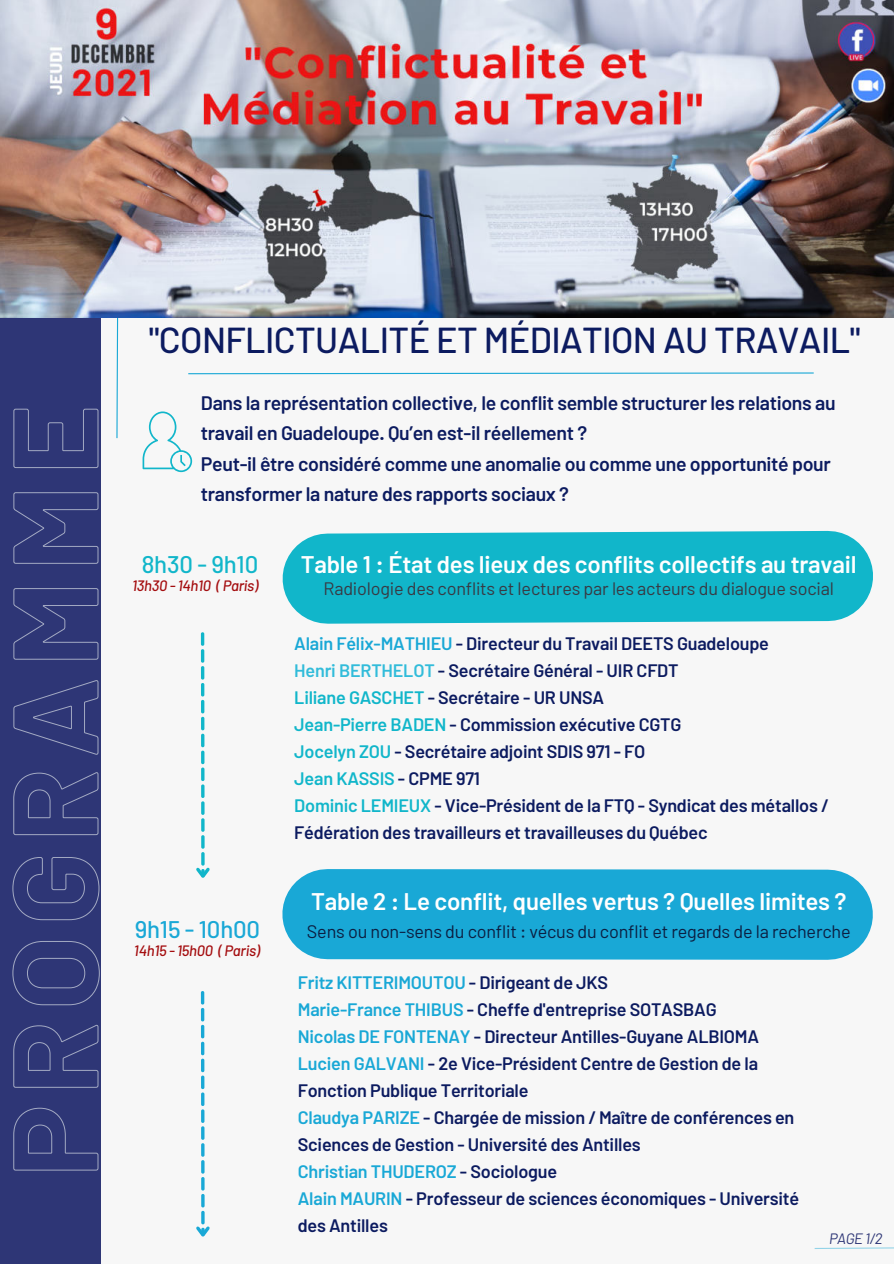
<style>
.page{position:relative;width:894px;height:1264px;background:#fff}
.page>*{position:absolute;margin:0;border:0;box-sizing:border-box;transform-origin:0 0}
.t1{font:500 36px "Barlow";letter-spacing:-.015em;color:#0c1b60}
.t2{font:600 24px "Barlow";letter-spacing:-.01em;color:#fff}
.t3{font:500 24px "Barlow";letter-spacing:-.01em;color:#19a8d6}
.t4{font:500 24px "Barlow";letter-spacing:-.01em;color:#11b6ca}
.t5{font:600 19.5px/30.5px "Barlow";letter-spacing:-.015em;color:#0c1b60}
.t6{font:600 18px/27px "Barlow";letter-spacing:-.01em;color:#0c1b60}
.t7{font:18px "Barlow";letter-spacing:-.01em;color:#383a44}
.t8{font:18px "Barlow";letter-spacing:-.01em;color:#0c1f42}
.t9{font:italic 500 15px "Barlow";letter-spacing:-.02em;color:#a40d0f}
.t10{font:italic 15px "Barlow";color:#2e3676}
.s1{color:#19a8d6}
.s2{color:#32bcda}
.s3{color:#11b6ca}
</style>
<div class="page">
<div style="left:0;top:0;width:893px;height:1263px;background:#f7f7f7"></div>
<div style="left:0;top:0;width:100px;height:1263px;background:#2e3676"></div>
<svg style="left:188px;top:372px;width:626px;height:3px"></svg>
<svg style="left:116px;top:317px;width:3px;height:122px"></svg>
<svg style="left:142px;top:411px;width:50px;height:61px"></svg>
<svg style="left:282px;top:530px;width:591px;height:94px;background:#21bacd"></svg>
<div style="left:282px;top:869px;width:591px;height:91px;background:#19a8d6"></div>
<svg style="left:814px;top:1247px;width:79px;height:2px"></svg>
<svg style="left:196px;top:632px;width:14px;height:246px"></svg>
<svg style="left:196px;top:991px;width:14px;height:246px"></svg>
<img style="left:0;top:0;width:893px;height:317px">
<svg style="left:12px;top:408px;width:88px;height:763px"></svg>
<h1 class="t1" style="left:149px;top:318px;width:713px">"CONFLICTUALITÉ ET MÉDIATION AU TRAVAIL"</h1>
<p class="t5" style="left:201px;top:387px;width:636px">Dans la représentation collective, le conflit semble structurer les relations au travail en Guadeloupe. Qu’en est-il réellement ?<br>Peut-il être considéré comme une anomalie ou comme une opportunité pour transformer la nature des rapports sociaux ?</p>
<h2 class="t4" style="left:142px;top:549px;width:118px">8h30 - 9h10</h2>
<h2 class="t2" style="left:301px;top:549px;width:557px">Table 1 : État des lieux des conflits collectifs au travail</h2>
<p class="t9" style="left:132px;top:576px;width:128px">13h30 - 14h10 ( Paris)</p>
<p class="t7" style="left:323px;top:577px;width:511px">Radiologie des conflits et lectures par les acteurs du dialogue social</p>
<p class="t6" style="left:294px;top:629px;width:535px"><span class="s1">Alain Félix-MATHIEU</span> - Directeur du Travail DEETS Guadeloupe<br><span class="s2">Henri BERTHELOT</span> - Secrétaire Général - UIR CFDT<br><span class="s3">Liliane GASCHET</span> - Secrétaire - UR UNSA<br><span class="s3">Jean-Pierre BADEN</span> - Commission exécutive CGTG<br><span class="s3">Jocelyn ZOU</span> - Secrétaire adjoint SDIS 971 - FO<br><span class="s3">Jean KASSIS</span> - CPME 971<br><span class="s3">Dominic LEMIEUX</span> - Vice-Président de la FTQ - Syndicat des métallos / Fédération des travailleurs et travailleuses du Québec</p>
<h2 class="t2" style="left:311px;top:886px;width:537px">Table 2 : Le conflit, quelles vertus ? Quelles limites ?</h2>
<h2 class="t3" style="left:135px;top:914px;width:127px">9h15 - 10h00</h2>
<p class="t8" style="left:307px;top:920px;width:545px">Sens ou non-sens du conflit : vécus du conflit et regards de la recherche</p>
<p class="t9" style="left:134px;top:941px;width:128px">14h15 - 15h00 ( Paris)</p>
<p class="t6" style="left:298px;top:968px;width:502px"><span class="s1">Fritz KITTERIMOUTOU</span> - Dirigeant de JKS<br><span class="s1">Marie-France THIBUS</span> - Cheffe d'entreprise SOTASBAG<br><span class="s1">Nicolas DE FONTENAY</span> - Directeur Antilles-Guyane ALBIOMA <span class="s1">Lucien GALVANI</span> - 2e Vice-Président Centre de Gestion de la Fonction Publique Territoriale<br><span class="s1">Claudya PARIZE</span> - Chargée de mission / Maître de conférences en Sciences de Gestion - Université des Antilles<br><span class="s1">Christian THUDEROZ</span> - Sociologue<br><span class="s1">Alain MAURIN</span> - Professeur de sciences économiques - Université des Antilles</p>
<p class="t10" style="left:828px;top:1229px;width:55px">PAGE 1/2</p>
</div>
